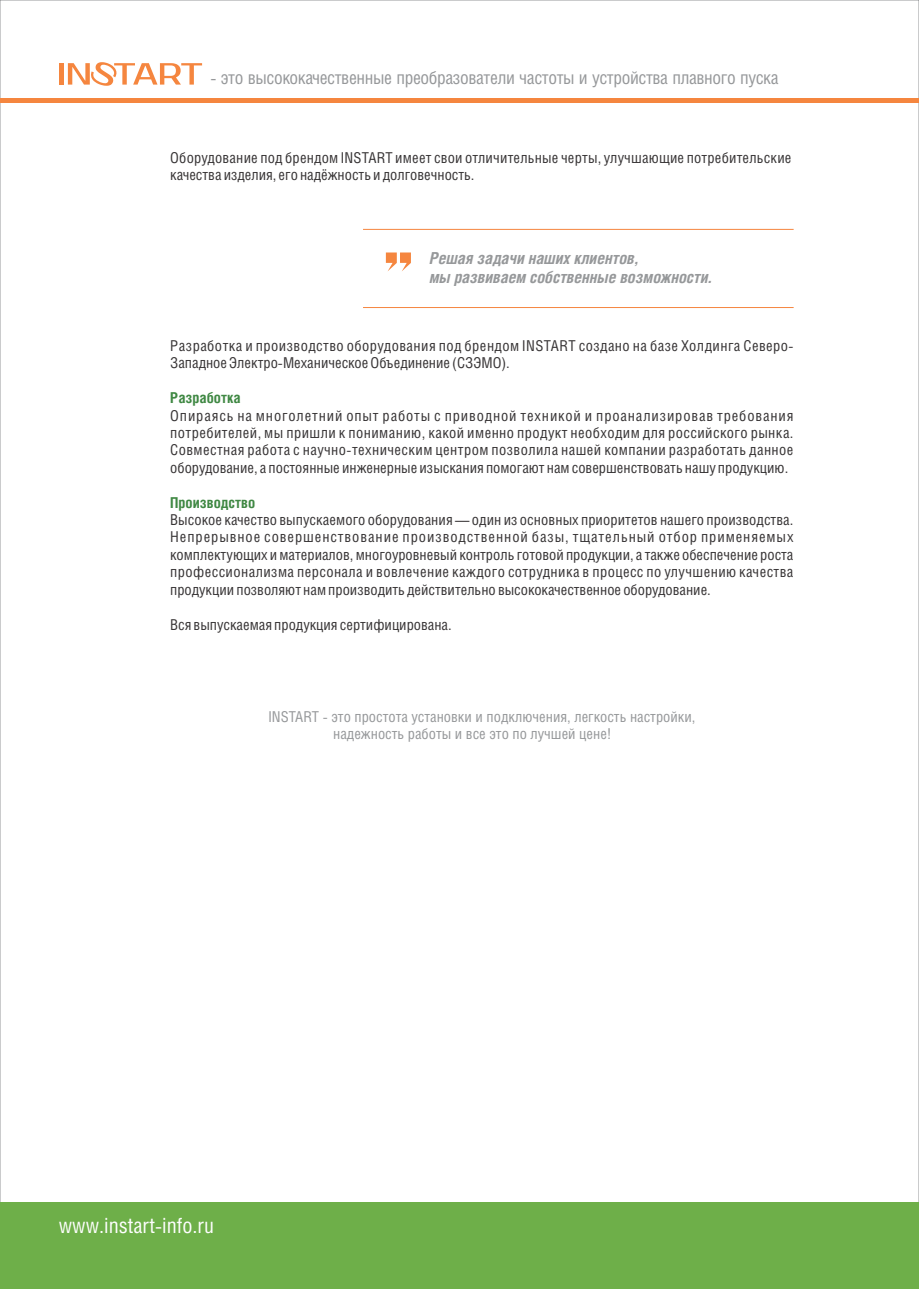
<style>
.page{position:relative;width:919px;height:1289px;background:#fff}
.page>*{position:absolute;margin:0;border:0;box-sizing:border-box;transform-origin:0 0}
.t1{font:21px "Helios Cond";color:#fefefe}
.t2{font:18px "Helios Cond";letter-spacing:-.02em;color:#96989a}
.t3{font:italic 700 16.5px/18.9px "Helios Cond";color:#96989a}
.t4{font:15px/17.4px "Helios Cond";color:#373435;text-align:justify}
.t5{font:15px/17.4px "Helios Cond";letter-spacing:.03em;color:#373435}
.t6{font:15px/17.4px "Helios Cond";color:#96989a}
.t7{font:700 15px "Helios Cond";color:#3f8843}
</style>
<div class="page">
<hr style="left:363px;top:229px;width:430px;height:1px;background:#f5863f">
<svg style="left:386px;top:252px;width:25px;height:19px"></svg>
<hr style="left:363px;top:307px;width:430px;height:1px;background:#f5863f">
<div style="left:59px;top:63px;width:5px;height:22px;background:#f5863f"></div>
<svg style="left:68px;top:62px;width:134px;height:24px"></svg>
<hr style="left:0;top:98px;width:918px;height:4px;background:#f5863f">
<div style="left:0;top:1202px;width:918px;height:86px;background:#6eaf49"></div>
<p class="t2" style="left:210px;top:70px;width:569px">- это высококачественные преобразователи частоты и устройства плавного пуска</p>
<p class="t4" style="left:170px;top:150px;width:622px">Оборудование под брендом INSTART имеет свои отличительные черты, улучшающие потребительские качества изделия, его надёжность и долговечность.</p>
<p class="t3" style="left:429px;top:250px;width:283px">Решая задачи наших клиентов,<br>мы развиваем собственные возможности.</p>
<p class="t5" style="left:170px;top:338px;width:624px">Разработка и производство оборудования под брендом INSTART создано на базе Холдинга Северо-<br>Западное Электро-Механическое Объединение (СЗЭМО).</p>
<p class="t7" style="left:170px;top:391px;width:72px">Разработка</p>
<p class="t4" style="left:170px;top:407px;width:624px">Опираясь на многолетний опыт работы с приводной техникой и проанализировав требования потребителей, мы пришли к пониманию, какой именно продукт необходим для российского рынка.<br>Совместная работа с научно-техническим центром позволила нашей компании разработать данное оборудование, а постоянные инженерные изыскания помогают нам совершенствовать нашу продукцию.</p>
<p class="t7" style="left:170px;top:495px;width:87px">Производство</p>
<p class="t4" style="left:170px;top:512px;width:624px">Высокое качество выпускаемого оборудования—один из основных приоритетов нашего производства.<br>Непрерывное совершенствование производственной базы, тщательный отбор применяемых комплектующих и материалов, многоуровневый контроль готовой продукции, а также обеспечение роста профессионализма персонала и вовлечение каждого сотрудника в процесс по улучшению качества продукции позволяют нам производить действительно высококачественное оборудование.</p>
<p class="t4" style="left:170px;top:616px;width:283px">Вся выпускаемая продукция сертифицирована.</p>
<p class="t6" style="left:333px;top:708px;width:364px;text-indent:-65px">INSTART - это простота установки и подключения, легкость настройки, надежность работы и все это по лучшей цене!</p>
<h1 class="t1" style="left:59px;top:1216px;width:157px">www.instart-info.ru</h1>
</div>
